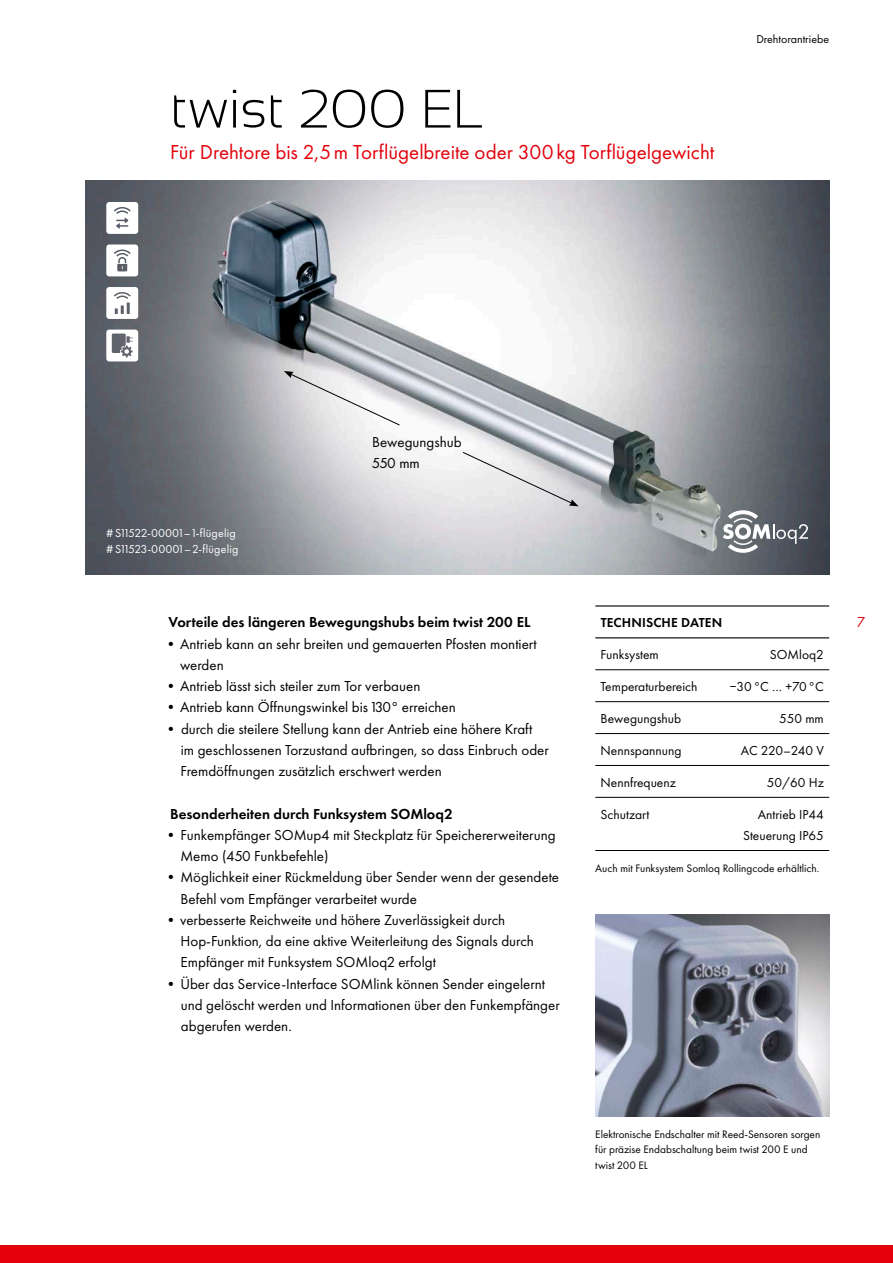
<style>
.page{position:relative;width:893px;height:1263px;background:#fff}
.page>*{position:absolute;margin:0;border:0;box-sizing:border-box;transform-origin:0 0}
.t1{font:300 54px "Sansation";letter-spacing:-.01em;color:#000}
.t2{font:21px "Futura PT";color:#e3000a}
.t3{font:15px/21.3px "Futura PT";color:#000}
.t4{font:600 15px "Futura PT";color:#000}
.t5{font:15px "Futura PT";color:#e3000a}
.t6{font:13.5px/21.3px "Futura PT";color:#000;text-align:right}
.t7{font:600 13.5px "Futura PT";letter-spacing:.01em;color:#000}
.t8{font:12px/15.9px "Futura PT";letter-spacing:.03em;color:#fff}
.t9{font:12px "Futura PT";color:#000}
.t10{font:11.25px/15.9px "Futura PT";color:#000}
</style>
<div class="page">
<div style="left:0;top:1246px;width:893px;height:17px;background:#e3000a"></div>
<img style="left:85px;top:181px;width:744px;height:393px">
<svg style="left:462px;top:451px;width:117px;height:55px"></svg>
<svg style="left:284px;top:371px;width:116px;height:55px"></svg>
<svg style="left:723px;top:510px;width:85px;height:43px"></svg>
<svg style="left:106px;top:330px;width:32px;height:31px"></svg>
<svg style="left:106px;top:287px;width:32px;height:32px"></svg>
<svg style="left:106px;top:244px;width:32px;height:32px"></svg>
<svg style="left:106px;top:202px;width:32px;height:32px"></svg>
<img style="left:595px;top:914px;width:234px;height:202px">
<hr style="left:595px;top:605px;width:234px;height:1px;background:#000">
<hr style="left:595px;top:637px;width:234px;height:1px;background:#000">
<hr style="left:595px;top:669px;width:234px;height:1px;background:#000">
<hr style="left:595px;top:701px;width:234px;height:1px;background:#000">
<hr style="left:595px;top:733px;width:234px;height:1px;background:#000">
<hr style="left:595px;top:765px;width:234px;height:1px;background:#000">
<hr style="left:595px;top:797px;width:234px;height:1px;background:#000">
<hr style="left:595px;top:850px;width:234px;height:1px;background:#000">
<h1 class="t1" style="left:170px;top:79px;width:315px">twist 200 EL</h1>
<h2 class="t2" style="left:170px;top:140px;width:546px">Für Drehtore bis 2,5m Torflügelbreite oder 300kg Torflügelgewicht</h2>
<p class="t9" style="left:756px;top:31px;width:74px">Drehtorantriebe</p>
<p class="t8" style="left:106px;top:525px;width:134px">#S11522-00001 –1-flügelig #S11523-00001 –2-flügelig</p>
<p class="t3" style="left:372px;top:431px;width:91px">Bewegungshub<br>550 mm</p>
<p class="t4" style="left:169px;top:613px;width:363px">Vorteile des längeren Bewegungshubs beim twist 200 EL</p>
<p class="t3" style="left:180px;top:633px;width:358px;text-indent:-16px">•Antrieb kann an sehr breiten und gemauerten Pfosten montiert werden</p>
<p class="t3" style="left:164px;top:675px;width:258px">•Antrieb lässt sich steiler zum Tor verbauen</p>
<p class="t3" style="left:164px;top:696px;width:294px">•Antrieb kann Öffnungswinkel bis 130° erreichen</p>
<p class="t3" style="left:181px;top:718px;width:370px;text-indent:-17px">• durch die steilere Stellung kann der Antrieb eine höhere Kraft im geschlossenen Torzustand aufbringen, so dass Einbruch oder<br>Fremdöffnungen zusätzlich erschwert werden</p>
<p class="t4" style="left:170px;top:804px;width:284px">Besonderheiten durch Funksystem SOMloq2</p>
<p class="t3" style="left:180px;top:824px;width:377px;text-indent:-17px">•Funkempfänger SOMup4 mit Steckplatz für Speichererweiterung<br>Memo (450 Funkbefehle)</p>
<p class="t3" style="left:181px;top:867px;width:380px;text-indent:-17px">•Möglichkeit einer Rückmeldung über Sender wenn der gesendete<br>Befehl vom Empfänger verarbeitet wurde</p>
<p class="t3" style="left:181px;top:909px;width:355px;text-indent:-17px">•verbesserte Reichweite und höhere Zuverlässigkeit durch<br>Hop‑Funktion, da eine aktive Weiterleitung des Signals durch<br>Empfänger mit Funksystem SOMloq2 erfolgt</p>
<p class="t3" style="left:181px;top:973px;width:381px;text-indent:-17px">•Über das Service-Interface SOMlink können Sender eingelernt und gelöscht werden und Informationen über den Funkempfänger abgerufen werden.</p>
<p class="t7" style="left:601px;top:614px;width:123px">TECHNISCHE DATEN</p>
<p class="t6" style="left:601px;top:644px;width:60px">Funksystem</p>
<p class="t6" style="left:770px;top:644px;width:56px">SOMloq2</p>
<p class="t6" style="left:601px;top:676px;width:98px">Temperaturbereich</p>
<p class="t6" style="left:730px;top:676px;width:95px">−30°C … +70°C</p>
<p class="t6" style="left:601px;top:708px;width:82px">Bewegungshub</p>
<p class="t6" style="left:779px;top:708px;width:46px">550 mm</p>
<p class="t6" style="left:601px;top:740px;width:82px">Nennspannung</p>
<p class="t6" style="left:741px;top:740px;width:84px">AC 220–240 V</p>
<p class="t6" style="left:601px;top:771px;width:77px">Nennfrequenz</p>
<p class="t6" style="left:767px;top:771px;width:58px">50/60 Hz</p>
<p class="t6" style="left:601px;top:803px;width:50px">Schutzart</p>
<p class="t6" style="left:743px;top:803px;width:82px">Antrieb IP44<br>Steuerung IP65</p>
<p class="t10" style="left:595px;top:860px;width:225px">Auch mit Funksystem Somloq Rollingcode erhältlich.</p>
<p class="t5" style="left:857px;top:613px;width:10px">7</p>
<p class="t10" style="left:595px;top:1126px;width:226px">Elektronische Endschalter mit Reed-Sensoren sorgen für präzise Endabschaltung beim twist 200 E und twist 200 EL</p>
</div>
